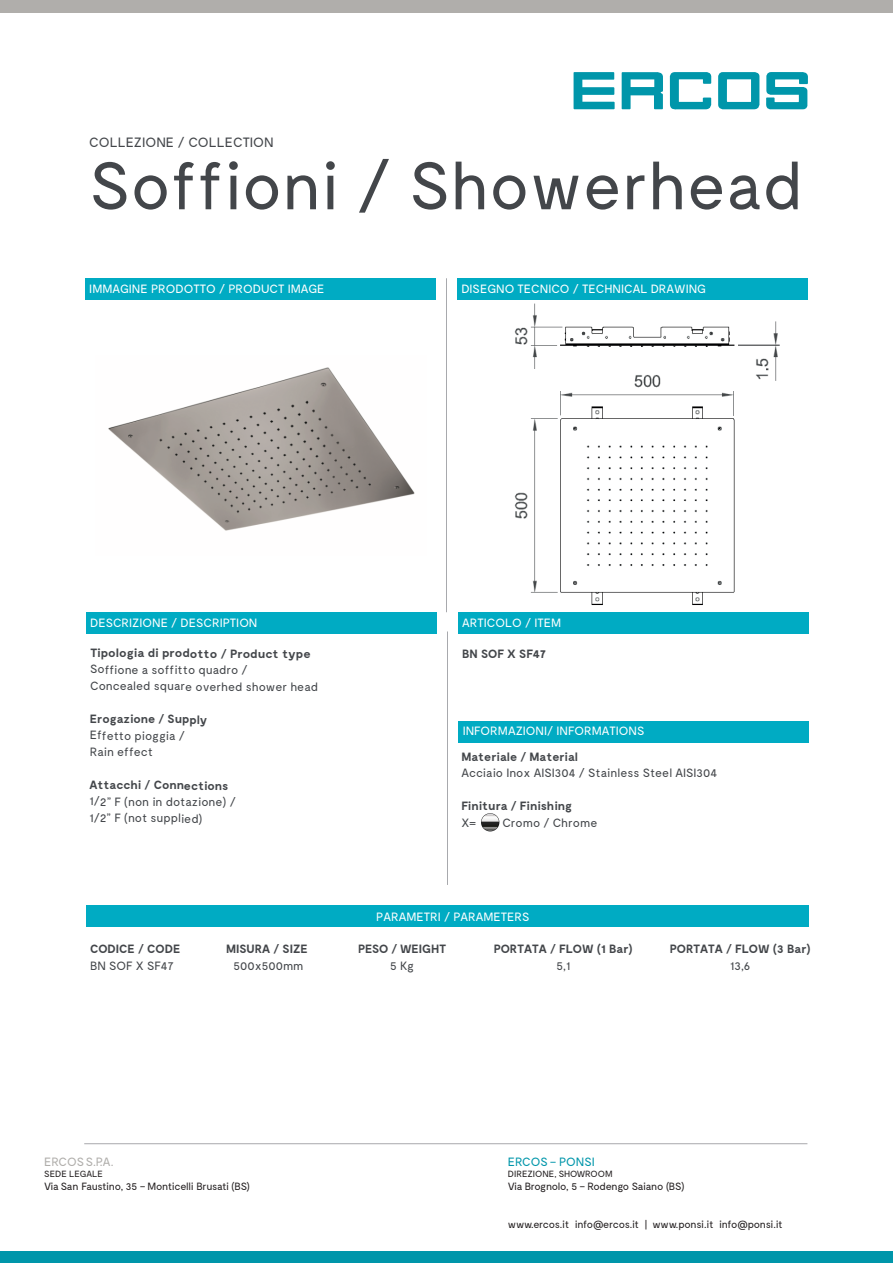
<style>
.page{position:relative;width:893px;height:1263px;background:#fff}
.page>*{position:absolute;margin:0;border:0;box-sizing:border-box;transform-origin:0 0}
.t1{font:67.2px "Moderat";color:#43464a}
.t2{font:13.5px "Moderat";color:#43464a}
.t3{font:12px/16.4px "Moderat";letter-spacing:-.005em;color:#43464a}
.t4{font:700 12px "Moderat";color:#43464a}
.t5{font:12px "Moderat";color:#fff}
.t6{font:12px "Moderat";letter-spacing:-.005em;color:#b0aeab}
.t7{font:12px "Moderat";letter-spacing:-.005em;color:#0096aa}
.t8{font:10.5px "Moderat";letter-spacing:-.025em;color:#231f20}
.t9{font:9px "Moderat";color:#231f20}
</style>
<div class="page">
<div style="left:0;top:0;width:893px;height:12px;background:#b0aeab"></div>
<div style="left:0;top:1251px;width:893px;height:12px;background:#0096aa"></div>
<div style="left:86px;top:612px;width:351px;height:21px;background:#00abc3"></div>
<div style="left:458px;top:612px;width:351px;height:21px;background:#00abc3"></div>
<div style="left:85px;top:278px;width:351px;height:22px;background:#00abc3"></div>
<div style="left:457px;top:278px;width:351px;height:22px;background:#00abc3"></div>
<hr style="left:446px;top:278px;width:1px;height:334px;background:#a8a9ad">
<hr style="left:84px;top:1143px;width:723px;height:1px;background:#a8a9ad">
<hr style="left:447px;top:631px;width:1px;height:254px;background:#a8a9ad">
<img style="left:481px;top:813px;width:19px;height:18px">
<div style="left:86px;top:905px;width:723px;height:21px;background:#00abc3"></div>
<img style="left:108px;top:367px;width:307px;height:164px">
<img style="left:514px;top:304px;width:266px;height:301px">
<svg style="left:574px;top:72px;width:41px;height:37px"></svg>
<svg style="left:670px;top:72px;width:41px;height:38px"></svg>
<svg style="left:766px;top:72px;width:42px;height:38px"></svg>
<svg style="left:622px;top:72px;width:41px;height:37px"></svg>
<svg style="left:718px;top:72px;width:42px;height:37px"></svg>
<div style="left:458px;top:721px;width:351px;height:22px;background:#00abc3"></div>
<p class="t2" style="left:89px;top:135px;width:186px">COLLEZIONE / COLLECTION</p>
<h1 class="t1" style="left:89px;top:148px;width:715px">Soffioni / Showerhead</h1>
<p class="t5" style="left:89px;top:282px;width:237px">IMMAGINE PRODOTTO / PRODUCT IMAGE</p>
<p class="t5" style="left:461px;top:282px;width:246px">DISEGNO TECNICO / TECHNICAL DRAWING</p>
<p class="t5" style="left:90px;top:616px;width:169px">DESCRIZIONE / DESCRIPTION</p>
<p class="t5" style="left:462px;top:616px;width:101px">ARTICOLO / ITEM</p>
<p class="t4" style="left:462px;top:647px;width:85px">BN SOF X SF47</p>
<p class="t4" style="left:90px;top:646px;width:222px">Tipologia di prodotto / Product type</p>
<p class="t3" style="left:90px;top:662px;width:230px">Soffione a soffitto quadro /<br>Concealed square overhed shower head</p>
<p class="t4" style="left:90px;top:712px;width:119px">Erogazione / Supply</p>
<p class="t3" style="left:90px;top:728px;width:97px">Effetto pioggia /<br>Rain effect</p>
<p class="t4" style="left:90px;top:778px;width:140px">Attacchi / Connections</p>
<p class="t3" style="left:89px;top:794px;width:148px">1/2” F (non in dotazione) /<br>1/2” F (not supplied)</p>
<p class="t5" style="left:463px;top:724px;width:183px">INFORMAZIONI/ INFORMATIONS</p>
<p class="t4" style="left:461px;top:750px;width:118px">Materiale / Material</p>
<p class="t3" style="left:461px;top:765px;width:258px">Acciaio Inox AISI304 / Stainless Steel AISI304</p>
<p class="t4" style="left:461px;top:799px;width:112px">Finitura / Finishing</p>
<p class="t3" style="left:461px;top:815px;width:17px">X=</p>
<p class="t3" style="left:502px;top:815px;width:96px">Cromo / Chrome</p>
<p class="t4" style="left:90px;top:942px;width:92px">CODICE / CODE</p>
<p class="t3" style="left:90px;top:958px;width:85px">BN SOF X SF47</p>
<p class="t4" style="left:226px;top:942px;width:83px">MISURA / SIZE</p>
<p class="t3" style="left:233px;top:958px;width:72px">500x500mm</p>
<p class="t5" style="left:376px;top:910px;width:155px">PARAMETRI / PARAMETERS</p>
<p class="t4" style="left:358px;top:942px;width:89px">PESO / WEIGHT</p>
<p class="t3" style="left:390px;top:958px;width:25px">5 Kg</p>
<p class="t4" style="left:494px;top:942px;width:141px">PORTATA / FLOW (1 Bar)</p>
<p class="t3" style="left:556px;top:958px;width:15px">5,1</p>
<p class="t4" style="left:670px;top:942px;width:143px">PORTATA / FLOW (3 Bar)</p>
<p class="t3" style="left:730px;top:958px;width:22px">13,6</p>
<p class="t6" style="left:44px;top:1155px;width:71px">ERCOS S.P.A.</p>
<p class="t9" style="left:44px;top:1169px;width:60px">SEDE LEGALE</p>
<p class="t8" style="left:44px;top:1180px;width:207px">Via San Faustino, 35 – Monticelli Brusati (BS)</p>
<p class="t7" style="left:508px;top:1155px;width:88px">ERCOS – PONSI</p>
<p class="t9" style="left:508px;top:1169px;width:106px">DIREZIONE, SHOWROOM</p>
<p class="t8" style="left:508px;top:1180px;width:178px">Via Brognolo, 5 – Rodengo Saiano (BS)</p>
<p class="t8" style="left:508px;top:1218px;width:276px">www.ercos.it info@ercos.it | www.ponsi.it info@ponsi.it</p>
</div>
